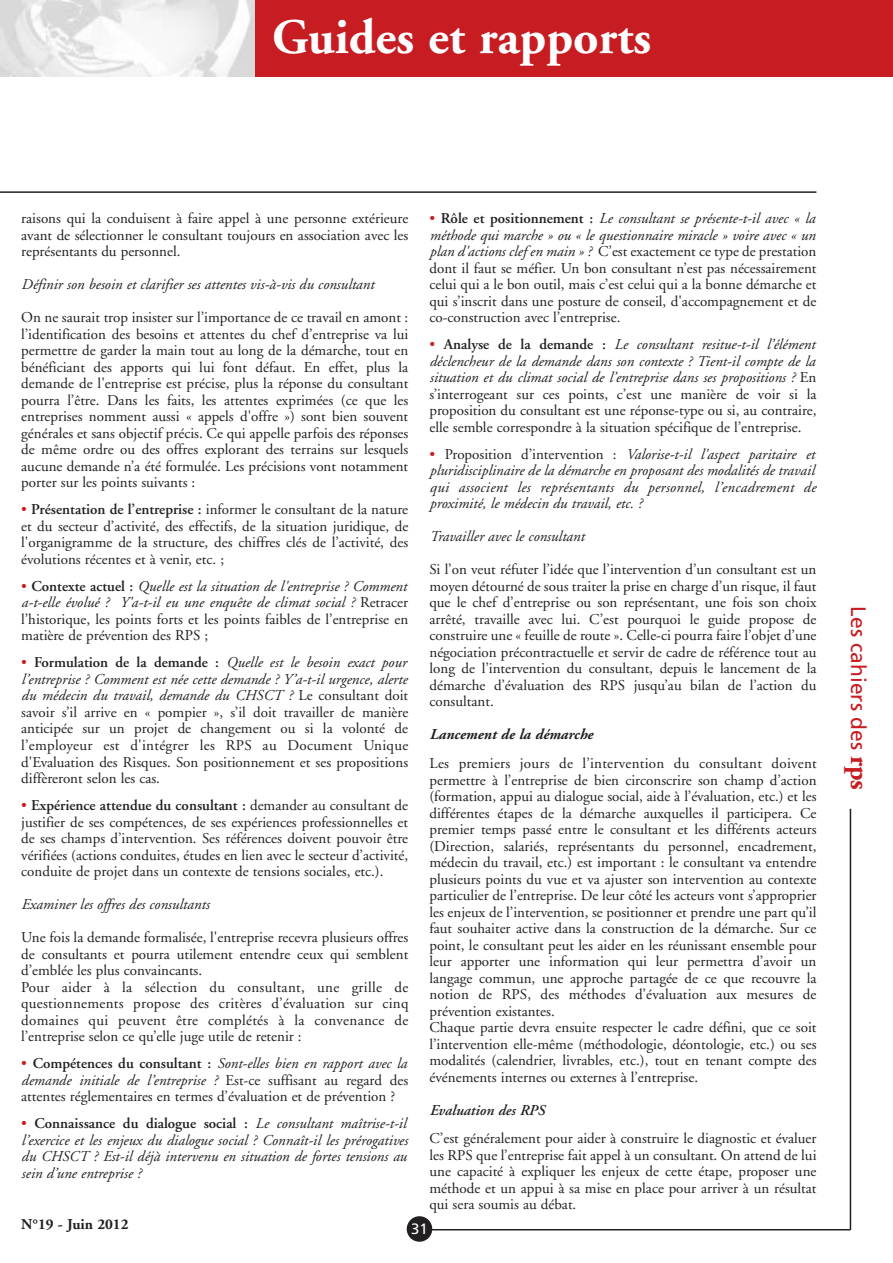
<style>
.page{position:relative;width:893px;height:1263px;background:#fff}
.page>*{position:absolute;margin:0;border:0;box-sizing:border-box;transform-origin:0 0}
.t1{font:700 49.5px "Adobe Garamond";color:#fff}
.t2{font:21px "Frutiger";color:#c61c22}
.t3{font:15px/16.5px "Adobe Garamond";color:#231f20;text-align:justify}
.t4{font:italic 15px/16.5px "Adobe Garamond";color:#231f20;text-align:justify}
.t5{font:italic 700 15px "Adobe Garamond";color:#231f20}
.t6{font:italic 600 15px "Adobe Garamond";color:#231f20}
.t7{font:700 15px "Adobe Garamond";color:#231f20}
.t8{font:15px "Frutiger";color:#fff}
.s1{color:#c61c22}
.s2{font-weight:600}
.s3{font-style:italic}
.s4{font-style:normal;color:#c61c22}
.s5{font-weight:600;font-style:normal}
.s6{font-style:normal}
.s7{font-family:"Adobe Garamond";font-weight:700;font-size:27px}
</style>
<div class="page">
<img style="left:0;top:0;width:255px;height:77px">
<div style="left:255px;top:0;width:638px;height:77px;background:#c61c22"></div>
<hr style="left:0;top:191px;width:816px;height:2px;background:#231f20">
<hr style="left:850px;top:809px;width:1px;height:421px;background:#231f20">
<hr style="left:430px;top:1229px;width:420px;height:1px;background:#231f20">
<div style="left:407px;top:1216px;width:25px;height:26px;background:#231f20;border-radius:50%"></div>
<h1 class="t1" style="left:272px;top:17px;width:381px">Guides et rapports</h1>
<p class="t3" style="left:21px;top:212px;width:389px">raisons qui la conduisent à faire appel à une personne extérieure avant de sélectionner le consultant toujours en association avec les représentants du personnel.</p>
<p class="t4" style="left:21px;top:278px;width:354px">Définir son besoin et clarifier ses attentes vis-à-vis du consultant</p>
<p class="t3" style="left:21px;top:311px;width:389px">On ne saurait trop insister sur l’importance de ce travail en amont : l’identification des besoins et attentes du chef d’entreprise va lui permettre de garder la main tout au long de la démarche, tout en bénéficiant des apports qui lui font défaut. En effet, plus la demande de l'entreprise est précise, plus la réponse du consultant pourra l’être. Dans les faits, les attentes exprimées (ce que les entreprises nomment aussi « appels d'offre ») sont bien souvent générales et sans objectif précis. Ce qui appelle parfois des réponses de même ordre ou des offres explorant des terrains sur lesquels aucune demande n’a été formulée. Les précisions vont notamment porter sur les points suivants :</p>
<p class="t3" style="left:21px;top:503px;width:389px"><span class="s1">•</span> <span class="s2">Présentation de l’entreprise :</span> informer le consultant de la nature et du secteur d’activité, des effectifs, de la situation juridique, de l'organigramme de la structure, des chiffres clés de l’activité, des évolutions récentes et à venir, etc. ;</p>
<p class="t3" style="left:21px;top:579px;width:388px"><span class="s1">•</span> <span class="s2">Contexte actuel :</span> <span class="s3">Quelle est la situation de l'entreprise ? Comment a-t-elle évolué ? Y'a-t-il eu une enquête de climat social ?</span> Retracer l’historique, les points forts et les points faibles de l’entreprise en matière de prévention des RPS ;</p>
<p class="t3" style="left:21px;top:656px;width:389px"><span class="s1">•</span> <span class="s2">Formulation de la demande :</span> <span class="s3">Quelle est le besoin exact pour l’entreprise ? Comment est née cette demande ? Y’a-t-il urgence, alerte du médecin du travail, demande du CHSCT ?</span> Le consultant doit savoir s’il arrive en « pompier », s’il doit travailler de manière anticipée sur un projet de changement ou si la volonté de l’employeur est d'intégrer les RPS au Document Unique d'Evaluation des Risques. Son positionnement et ses propositions diffèreront selon les cas.</p>
<p class="t3" style="left:21px;top:798px;width:388px"><span class="s1">•</span> <span class="s2">Expérience attendue du consultant :</span> demander au consultant de justifier de ses compétences, de ses expériences professionnelles et de ses champs d’intervention. Ses références doivent pouvoir être vérifiées (actions conduites, études en lien avec le secteur d’activité, conduite de projet dans un contexte de tensions sociales, etc.).</p>
<p class="t4" style="left:21px;top:897px;width:190px">Examiner les offres des consultants</p>
<p class="t3" style="left:21px;top:930px;width:389px;text-align:left">Une fois la demande formalisée, l'entreprise recevra plusieurs offres de consultants et pourra utilement entendre ceux qui semblent d’emblée les plus convaincants.<br>Pour aider à la sélection du consultant, une grille de questionnements propose des critères d’évaluation sur cinq domaines qui peuvent être complétés à la convenance de l’entreprise selon ce qu’elle juge utile de retenir :</p>
<p class="t3" style="left:21px;top:1056px;width:388px"><span class="s1">•</span> <span class="s2">Compétences du consultant :</span> <span class="s3">Sont-elles bien en rapport avec la demande initiale de l’entreprise ?</span> Est-ce suffisant au regard des attentes réglementaires en termes d’évaluation et de prévention ?</p>
<p class="t4" style="left:21px;top:1116px;width:388px"><span class="s4">•</span> <span class="s5">Connaissance du dialogue social :</span> Le consultant maîtrise-t-il l’exercice et les enjeux du dialogue social ? Connaît-il les prérogatives du CHSCT ? Est-il déjà intervenu en situation de fortes tensions au sein d’une entreprise ?</p>
<p class="t3" style="left:429px;top:212px;width:389px"><span class="s1">•</span> <span class="s2">Rôle et positionnement :</span> <span class="s3">Le consultant se présente-t-il avec « la méthode qui marche » ou « le questionnaire miracle » voire avec « un plan d'actions clef en main » ?</span> C’est exactement ce type de prestation dont il faut se méfier. Un bon consultant n’est pas nécessairement celui qui a le bon outil, mais c’est celui qui a la bonne démarche et qui s’inscrit dans une posture de conseil, d'accompagnement et de co-construction avec l’entreprise.</p>
<p class="t3" style="left:429px;top:338px;width:389px"><span class="s1">•</span> <span class="s2">Analyse de la demande :</span> <span class="s3">Le consultant resitue-t-il l’élément déclencheur de la demande dans son contexte ? Tient-il compte de la situation et du climat social de l’entreprise dans ses propositions ?</span> En s’interrogeant sur ces points, c’est une manière de voir si la proposition du consultant est une réponse-type ou si, au contraire, elle semble correspondre à la situation spécifique de l’entreprise.</p>
<p class="t4" style="left:429px;top:447px;width:388px"><span class="s4">•</span> <span class="s6">Proposition d’intervention :</span> Valorise-t-il l'aspect paritaire et pluridisciplinaire de la démarche en proposant des modalités de travail qui associent les représentants du personnel, l’encadrement de proximité, le médecin du travail, etc. ?</p>
<p class="t4" style="left:429px;top:530px;width:156px">Travailler avec le consultant</p>
<p class="t3" style="left:429px;top:563px;width:389px">Si l’on veut réfuter l’idée que l’intervention d’un consultant est un moyen détourné de sous traiter la prise en charge d’un risque, il faut que le chef d’entreprise ou son représentant, une fois son choix arrêté, travaille avec lui. C’est pourquoi le guide propose de construire une « feuille de route ». Celle-ci pourra faire l’objet d’une négociation précontractuelle et servir de cadre de référence tout au long de l’intervention du consultant, depuis le lancement de la démarche d’évaluation des RPS jusqu’au bilan de l’action du consultant.</p>
<p class="t5" style="left:429px;top:729px;width:165px">Lancement de la démarche</p>
<p class="t3" style="left:429px;top:756px;width:389px;text-align:left">Les premiers jours de l’intervention du consultant doivent permettre à l’entreprise de bien circonscrire son champ d’action (formation, appui au dialogue social, aide à l’évaluation, etc.) et les différentes étapes de la démarche auxquelles il participera. Ce premier temps passé entre le consultant et les différents acteurs (Direction, salariés, représentants du personnel, encadrement, médecin du travail, etc.) est important : le consultant va entendre plusieurs points du vue et va ajuster son intervention au contexte particulier de l’entreprise. De leur côté les acteurs vont s’approprier les enjeux de l’intervention, se positionner et prendre une part qu’il faut souhaiter active dans la construction de la démarche. Sur ce point, le consultant peut les aider en les réunissant ensemble pour leur apporter une information qui leur permettra d’avoir un langage commun, une approche partagée de ce que recouvre la notion de RPS, des méthodes d’évaluation aux mesures de prévention existantes.<br>Chaque partie devra ensuite respecter le cadre défini, que ce soit l’intervention elle-même (méthodologie, déontologie, etc.) ou ses modalités (calendrier, livrables, etc.), tout en tenant compte des événements internes ou externes à l’entreprise.</p>
<p class="t6" style="left:429px;top:1104px;width:117px">Evaluation des RPS</p>
<p class="t3" style="left:429px;top:1131px;width:388px">C’est généralement pour aider à construire le diagnostic et évaluer les RPS que l’entreprise fait appel à un consultant. On attend de lui une capacité à expliquer les enjeux de cette étape, proposer une méthode et un appui à sa mise en place pour arriver à un résultat qui sera soumis au débat.</p>
<p class="t7" style="left:21px;top:1218px;width:109px">N°19 - Juin 2012</p>
<p class="t8" style="left:411px;top:1222px;width:18px">31</p>
<h2 class="t2" style="left:867px;top:606px;width:185px;rotate:90deg">Les cahiers des <span class="s7">rps</span></h2>
</div>
